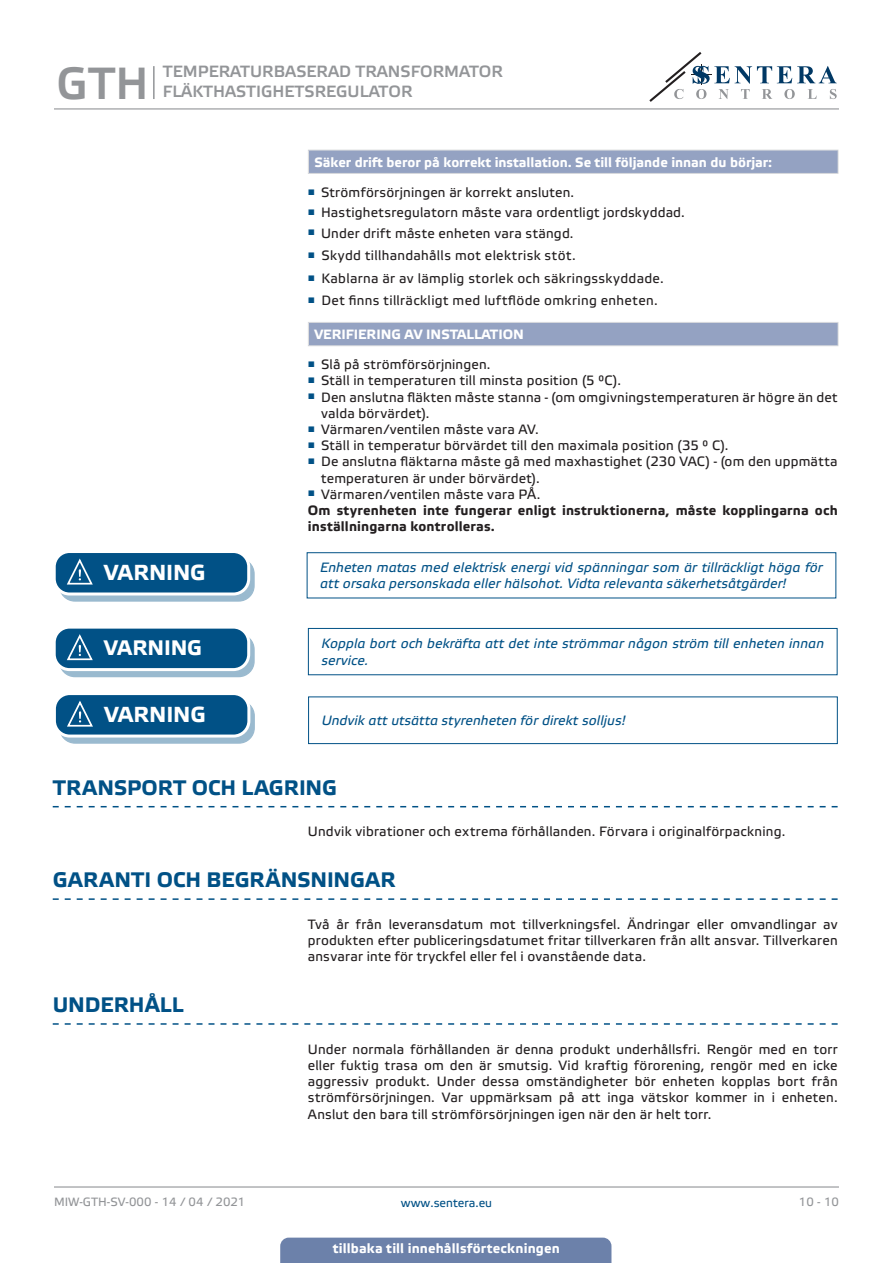
<style>
.page{position:relative;width:893px;height:1263px;background:#fff}
.page>*{position:absolute;margin:0;border:0;box-sizing:border-box;transform-origin:0 0}
.t1{font:45px "Etelka Medium Pro";color:#939598}
.t2{font:700 21.75px "Etelka Text Pro";letter-spacing:-.01em;color:#fff}
.t3{font:700 21px "Etelka Text Pro";letter-spacing:.005em;color:#015186}
.t4{font:700 21px "Etelka Text Pro";letter-spacing:-.01em;color:#fff}
.t5{font:16.2px "Etelka Medium Pro";color:#939598}
.body{font:13.5px/16.2px "Etelka Text Pro";letter-spacing:.015em;color:#231f20}
.Attention_text{font:italic 13.5px/16.2px "Etelka Text Pro";letter-spacing:.01em;color:#015186}
.Table_main_heading{font:700 13.5px "Etelka Text Pro";color:#fff}
.body-2{font:700 13.5px/16.2px "Etelka Text Pro";letter-spacing:.01em;color:#231f20}
.t6{font:12px "Etelka Text Pro";color:#939598}
.t7{font:12px "Etelka Text Pro";color:#015186}
</style>
<div class="page">
<hr style="left:54px;top:108px;width:785px;height:1px;background:#939598">
<hr style="left:54px;top:1186px;width:785px;height:1px;background:#939598">
<svg style="left:649px;top:52px;width:188px;height:50px"></svg>
<div style="left:280px;top:1237px;width:331px;height:26px;background:#6c81aa"></div>
<hr style="left:153px;top:66px;width:2px;height:33px;background:#939598">
<div style="left:308px;top:150px;width:530px;height:23px;background:#94a2c2"></div>
<svg style="left:308px;top:151px;width:1px;height:22px"></svg>
<hr style="left:308px;top:150px;width:530px;height:1px;background:#dcdddf">
<hr style="left:308px;top:173px;width:530px;height:1px;background:#dcdddf">
<svg style="left:838px;top:150px;width:1px;height:23px"></svg>
<div style="left:308px;top:322px;width:530px;height:24px;background:#94a2c2"></div>
<svg style="left:308px;top:323px;width:1px;height:22px"></svg>
<hr style="left:308px;top:322px;width:530px;height:1px;background:#dcdddf">
<hr style="left:308px;top:345px;width:530px;height:1px;background:#dcdddf">
<svg style="left:838px;top:323px;width:1px;height:22px"></svg>
<svg style="left:60px;top:558px;width:194px;height:43px"></svg>
<div style="left:59px;top:558px;width:196px;height:44px;border:1px solid #015186;border-radius:15px"></div>
<div style="left:54px;top:551px;width:195px;height:43px;background:#015186;border-radius:15px"></div>
<div style="left:53px;top:550px;width:197px;height:45px;border:3px solid #fff;border-radius:15px"></div>
<svg style="left:65px;top:558px;width:40px;height:44px"></svg>
<div style="left:307px;top:552px;width:529px;height:46px;border:1px solid #015186"></div>
<svg style="left:53px;top:806px;width:785px;height:1px"></svg>
<svg style="left:53px;top:898px;width:785px;height:2px"></svg>
<svg style="left:53px;top:1023px;width:785px;height:2px"></svg>
<div style="left:60px;top:634px;width:194px;height:43px;background:#9abacf;border-radius:15px"></div>
<div style="left:59px;top:633px;width:196px;height:44px;border:1px solid #015186;border-radius:15px"></div>
<div style="left:54px;top:627px;width:195px;height:43px;background:#015186;border-radius:15px"></div>
<div style="left:53px;top:626px;width:197px;height:45px;border:3px solid #fff;border-radius:15px"></div>
<svg style="left:65px;top:634px;width:40px;height:44px"></svg>
<div style="left:308px;top:628px;width:529px;height:47px;border:1px solid #015186"></div>
<svg style="left:60px;top:701px;width:194px;height:42px"></svg>
<div style="left:59px;top:700px;width:196px;height:44px;border:1px solid #015186;border-radius:15px"></div>
<div style="left:54px;top:693px;width:195px;height:43px;background:#015186;border-radius:15px"></div>
<div style="left:53px;top:692px;width:197px;height:45px;border:3px solid #fff;border-radius:15px"></div>
<svg style="left:66px;top:700px;width:39px;height:44px"></svg>
<div style="left:308px;top:696px;width:530px;height:48px;border:1px solid #015186"></div>
<h1 class="t1" style="left:57px;top:59px;width:94px">GTH</h1>
<p class="t5" style="left:163px;top:63px;width:342px">TEMPERATURBASERAD TRANSFORMATOR</p>
<p class="t5" style="left:163px;top:83px;width:251px">FLÄKTHASTIGHETSREGULATOR</p>
<p class="Table_main_heading" style="left:314px;top:154px;width:459px">Säker drift beror på korrekt installation. Se till följande innan du börjar:</p>
<p class="body" style="left:308px;top:185px;width:268px"><sup>■</sup> Strömförsörjningen är korrekt ansluten.</p>
<p class="body" style="left:308px;top:205px;width:379px"><sup>■</sup> Hastighetsregulatorn måste vara ordentligt jordskyddad.</p>
<p class="body" style="left:308px;top:226px;width:267px"><sup>■</sup> Under drift måste enheten vara stängd.</p>
<p class="body" style="left:308px;top:248px;width:269px"><sup>■</sup> Skydd tillhandahålls mot elektrisk stöt.</p>
<p class="body" style="left:308px;top:271px;width:357px"><sup>■</sup> Kablarna är av lämplig storlek och säkringsskyddade.</p>
<p class="body" style="left:308px;top:293px;width:351px"><sup>■</sup> Det finns tillräckligt med luftflöde omkring enheten.</p>
<p class="Table_main_heading" style="left:314px;top:327px;width:211px">VERIFIERING AV INSTALLATION</p>
<p class="body" style="left:308px;top:357px;width:184px"><sup>■</sup> Slå på strömförsörjningen.</p>
<p class="body" style="left:308px;top:373px;width:315px"><sup>■</sup> Ställ in temperaturen till minsta position (5 °C).</p>
<p class="body" style="left:321px;top:390px;width:518px;text-indent:-13px"><sup>■</sup> Den anslutna fläkten måste stanna - (om omgivningstemperaturen är högre än det valda börvärdet).</p>
<p class="body" style="left:308px;top:422px;width:233px"><sup>■</sup> Värmaren/ventilen måste vara AV.</p>
<p class="body" style="left:308px;top:438px;width:422px"><sup>■</sup> Ställ in temperatur börvärdet till den maximala position (35 ° C).</p>
<p class="body" style="left:321px;top:454px;width:518px;text-indent:-13px"><sup>■</sup> De anslutna fläktarna måste gå med maxhastighet (230 VAC) - (om den uppmätta temperaturen är under börvärdet).</p>
<p class="body" style="left:308px;top:487px;width:234px"><sup>■</sup> Värmaren/ventilen måste vara PÅ.</p>
<p class="body-2" style="left:308px;top:503px;width:531px">Om styrenheten inte fungerar enligt instruktionerna, måste kopplingarna och inställningarna kontrolleras.</p>
<p class="t2" style="left:104px;top:561px;width:103px">VARNING</p>
<p class="Attention_text" style="left:320px;top:560px;width:504px">Enheten matas med elektrisk energi vid spänningar som är tillräckligt höga för att orsaka personskada eller hälsohot. Vidta relevanta säkerhetsåtgärder!</p>
<p class="t4" style="left:104px;top:636px;width:100px">VARNING</p>
<p class="Attention_text" style="left:321px;top:636px;width:504px">Koppla bort och bekräfta att det inte strömmar någon ström till enheten innan service.</p>
<p class="t2" style="left:104px;top:703px;width:103px">VARNING</p>
<p class="Attention_text" style="left:322px;top:713px;width:306px">Undvik att utsätta styrenheten för direkt solljus!</p>
<p class="t3" style="left:53px;top:776px;width:286px">TRANSPORT OCH LAGRING</p>
<p class="body" style="left:308px;top:824px;width:479px">Undvik vibrationer och extrema förhållanden. Förvara i originalförpackning.</p>
<p class="t3" style="left:53px;top:868px;width:345px">GARANTI OCH BEGRÄNSNINGAR</p>
<p class="body" style="left:308px;top:917px;width:531px;text-align:justify">Två år från leveransdatum mot tillverkningsfel. Ändringar eller omvandlingar av produkten efter publiceringsdatumet fritar tillverkaren från allt ansvar. Tillverkaren ansvarar inte för tryckfel eller fel i ovanstående data.</p>
<p class="t3" style="left:53px;top:993px;width:132px">UNDERHÅLL</p>
<p class="body" style="left:308px;top:1042px;width:531px;text-align:justify">Under normala förhållanden är denna produkt underhållsfri. Rengör med en torr eller fuktig trasa om den är smutsig. Vid kraftig förorening, rengör med en icke aggressiv produkt. Under dessa omständigheter bör enheten kopplas bort från strömförsörjningen. Var uppmärksam på att inga vätskor kommer in i enheten.<br>Anslut den bara till strömförsörjningen igen när den är helt torr.</p>
<p class="t6" style="left:54px;top:1195px;width:193px">MIW-GTH-SV-000 - 14 / 04 / 2021</p>
<p class="t7" style="left:401px;top:1196px;width:93px">www.sentera.eu</p>
<p class="t6" style="left:799px;top:1195px;width:42px">10 - 10</p>
<p class="Table_main_heading" style="left:333px;top:1240px;width:229px">tillbaka till innehållsförteckningen</p>
</div>
